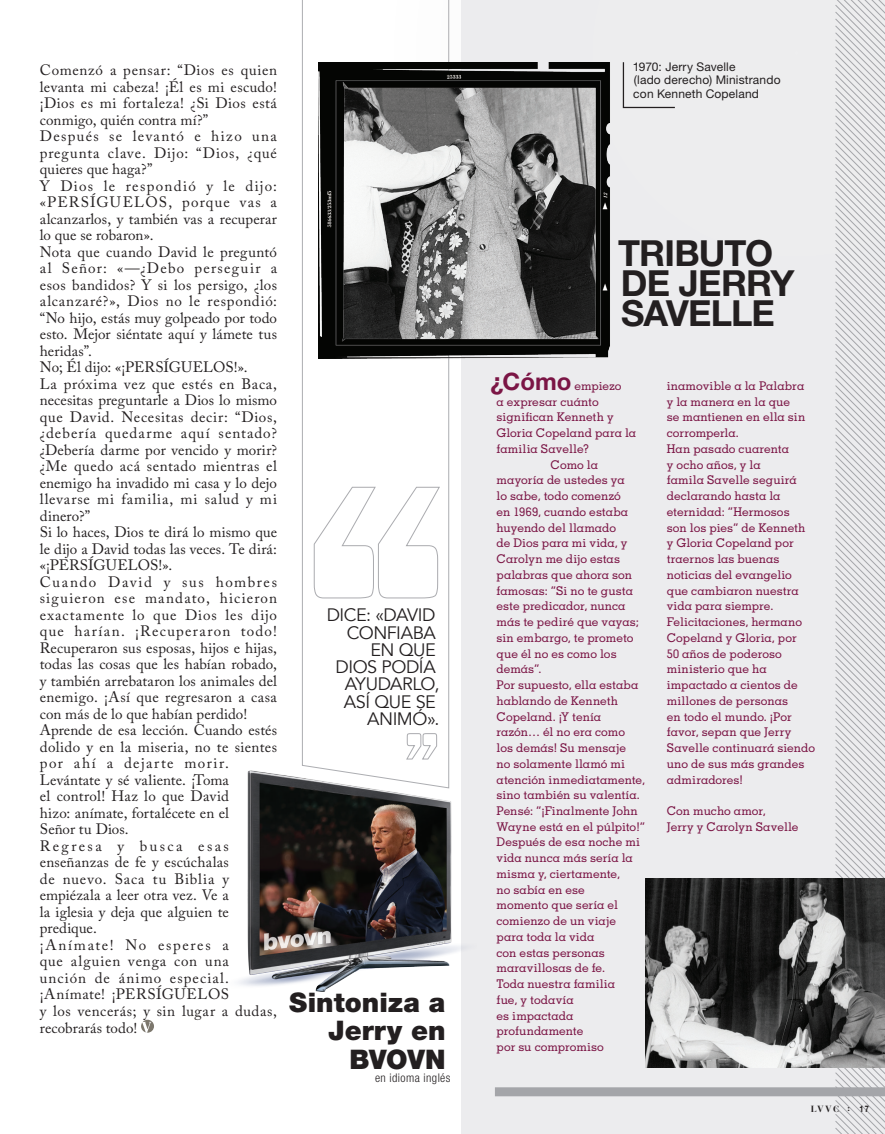
<style>
.page{position:relative;width:885px;height:1134px;background:#fff}
.page>*{position:absolute;margin:0;border:0;box-sizing:border-box;transform-origin:0 0}
.t1{font:700 36px/30px "Helvetica Neue LT Std";letter-spacing:-.025em;color:#231f20}
.t2{font:900 27px/28.5px "Helvetica Neue LT Std";color:#231f20;text-align:right}
.t3{font:700 24px "Helvetica Neue LT Std";color:#7b1545}
.t4{font:18px/17.2px "Avenir";letter-spacing:-.025em;color:#231f20;text-align:right}
.t5{font:15px/16.5px "Adobe Caslon Pro";letter-spacing:.025em;color:#231f20}
.t6{font:500 12px/15.8px "Memphis LT Std";letter-spacing:-.005em;color:#7b1545}
.t7{font:12px/13.5px "Helvetica Neue LT Std";letter-spacing:.015em;color:#231f20}
.t8{font:300 condensed 12px "Helvetica Neue LT Std";letter-spacing:.035em;color:#231f20}
.t9{font:700 9px "Bauer Bodoni Std";color:#231f20}
.s1{font-family:"Helvetica Neue LT Std"}
</style>
<div class="page">
<div style="left:461px;top:0;width:423px;height:1134px;background:#ececee"></div>
<svg style="left:141px;top:1020px;width:13px;height:13px"></svg>
<img style="left:645px;top:879px;width:189px;height:188px">
<img style="left:238px;top:766px;width:226px;height:226px">
<svg style="left:301px;top:0;width:148px;height:789px"></svg>
<svg style="left:405px;top:733px;width:32px;height:27px"></svg>
<img style="left:318px;top:62px;width:292px;height:296px">
<svg style="left:622px;top:62px;width:53px;height:47px"></svg>
<div style="left:495px;top:1087px;width:389px;height:9px;background:#a4a5a9"></div>
<svg style="left:834px;top:0;width:51px;height:1134px"></svg>
<p class="t5" style="left:40px;top:62px;width:239px">Comenzó a pensar: “Dios es quien levanta mi cabeza! ¡Él es mi escudo! ¡Dios es mi fortaleza! ¿Si Dios está conmigo, quién contra mí?”<br>Después se levantó e hizo una pregunta clave. Dijo: “Dios, ¿qué quieres que haga?”<br>Y Dios le respondió y le dijo: «PERSÍGUELOS, porque vas a alcanzarlos, y también vas a recuperar lo que se robaron».<br>Nota que cuando David le preguntó al Señor: «—¿Debo perseguir a esos bandidos? Y si los persigo, ¿los alcanzaré?», Dios no le respondió: “No hijo, estás muy golpeado por todo esto. Mejor siéntate aquí y lámete tus heridas”.<br>No; Él dijo: «¡PERSÍGUELOS!».<br>La próxima vez que estés en Baca, necesitas preguntarle a Dios lo mismo que David. Necesitas decir: “Dios, ¿debería quedarme aquí sentado? ¿Debería darme por vencido y morir? ¿Me quedo acá sentado mientras el enemigo ha invadido mi casa y lo dejo llevarse mi familia, mi salud y mi dinero?”<br>Si lo haces, Dios te dirá lo mismo que le dijo a David todas las veces. Te dirá: «¡PERSÍGUELOS!».<br>Cuando David y sus hombres siguieron ese mandato, hicieron exactamente lo que Dios les dijo que harían. ¡Recuperaron todo!<br>Recuperaron sus esposas, hijos e hijas, todas las cosas que les habían robado, y también arrebataron los animales del enemigo. ¡Así que regresaron a casa con más de lo que habían perdido!<br>Aprende de esa lección. Cuando estés dolido y en la miseria, no te sientes por ahí a dejarte morir.<br>Levántate y sé valiente. ¡Toma<br>el control! Haz lo que David<br>hizo: anímate, fortalécete en el<br>Señor tu Dios.<br>Regresa y busca esas enseñanzas de fe y escúchalas<br>de nuevo. Saca tu Biblia y empiézala a leer otra vez. Ve a<br>la iglesia y deja que alguien te predique.<br>¡Anímate! No esperes a<br>que alguien venga con una unción de ánimo especial. ¡Anímate! ¡PERSÍGUELOS<br>y los vencerás; y sin lugar a dudas, recobrarás todo!</p>
<p class="t4" style="left:326px;top:607px;width:114px">DICE: «DAVID<br>CONFIABA<br>EN QUE<br>DIOS PODÍA<br>AYUDARLO,<br>ASÍ QUE SE<br>ANIMÓ».</p>
<h2 class="t2" style="left:289px;top:988px;width:158px">Sintoniza a<br>Jerry en<br>BVOVN</h2>
<p class="t8" style="left:375px;top:1071px;width:77px">en idioma inglés</p>
<p class="t7" style="left:632px;top:60px;width:149px">1970: Jerry Savelle<br>(lado derecho) Ministrando con Kenneth Copeland</p>
<h1 class="t1" style="left:618px;top:238px;width:178px">TRIBUTO<br>DE JERRY<br>SAVELLE</h1>
<h3 class="t3" style="left:490px;top:367px;width:82px">¿Cómo</h3>
<p class="t6" style="left:574px;top:378px;width:48px">empiezo</p>
<p class="t6" style="left:496px;top:393px;width:104px">a expresar cuánto</p>
<p class="t6" style="left:496px;top:409px;width:119px">significan Kenneth y</p>
<p class="t6" style="left:496px;top:425px;width:141px">Gloria Copeland para la</p>
<p class="t6" style="left:496px;top:441px;width:94px">familia Savelle?</p>
<p class="t6" style="left:550px;top:456px;width:49px">Como la</p>
<p class="t6" style="left:496px;top:472px;width:130px">mayoría de ustedes ya</p>
<p class="t6" style="left:496px;top:488px;width:126px">lo sabe, todo comenzó</p>
<p class="t6" style="left:496px;top:504px;width:133px">en 1969, cuando estaba</p>
<p class="t6" style="left:496px;top:519px;width:121px">huyendo del llamado</p>
<p class="t6" style="left:496px;top:535px;width:132px">de Dios para mi vida, y</p>
<p class="t6" style="left:496px;top:551px;width:125px">Carolyn me dijo estas</p>
<p class="t6" style="left:496px;top:567px;width:137px">palabras que ahora son</p>
<p class="t6" style="left:496px;top:582px;width:138px">famosas: “Si no te gusta</p>
<p class="t6" style="left:496px;top:598px;width:130px">este predicador, nunca</p>
<p class="t6" style="left:496px;top:614px;width:144px">más te pediré que vayas;</p>
<p class="t6" style="left:496px;top:630px;width:138px">sin embargo, te prometo</p>
<p class="t6" style="left:496px;top:645px;width:122px">que él no es como los</p>
<p class="t6" style="left:496px;top:661px;width:47px">demás”.</p>
<p class="t6" style="left:496px;top:677px;width:143px">Por supuesto, ella estaba</p>
<p class="t6" style="left:496px;top:693px;width:123px">hablando de Kenneth</p>
<p class="t6" style="left:496px;top:708px;width:106px">Copeland. ¡Y tenía</p>
<p class="t6" style="left:496px;top:724px;width:130px">razón… él no era como</p>
<p class="t6" style="left:496px;top:740px;width:131px">los demás! Su mensaje</p>
<p class="t6" style="left:496px;top:756px;width:130px">no solamente llamó mi</p>
<p class="t6" style="left:496px;top:771px;width:150px">atención inmediatamente,</p>
<p class="t6" style="left:496px;top:787px;width:145px">sino también su valentía.</p>
<p class="t6" style="left:496px;top:803px;width:143px">Pensé: “¡Finalmente John</p>
<p class="t6" style="left:496px;top:819px;width:150px">Wayne está en el púlpito!”</p>
<p class="t6" style="left:496px;top:834px;width:145px">Después de esa noche mi</p>
<p class="t6" style="left:496px;top:850px;width:138px">vida nunca más sería la</p>
<p class="t6" style="left:496px;top:866px;width:125px">misma y, ciertamente,</p>
<p class="t6" style="left:496px;top:882px;width:90px">no sabía en ese</p>
<p class="t6" style="left:496px;top:897px;width:123px">momento que sería el</p>
<p class="t6" style="left:496px;top:913px;width:121px">comienzo de un viaje</p>
<p class="t6" style="left:496px;top:929px;width:99px">para toda la vida</p>
<p class="t6" style="left:496px;top:944px;width:110px">con estas personas</p>
<p class="t6" style="left:496px;top:960px;width:110px">maravillosas de fe.</p>
<p class="t6" style="left:496px;top:976px;width:120px">Toda nuestra familia</p>
<p class="t6" style="left:496px;top:992px;width:79px">fue, y todavía</p>
<p class="t6" style="left:496px;top:1007px;width:78px">es impactada</p>
<p class="t6" style="left:496px;top:1023px;width:88px">profundamente</p>
<p class="t6" style="left:496px;top:1039px;width:109px">por su compromiso</p>
<p class="t6" style="left:666px;top:378px;width:150px">inamovible a la Palabra<br>y la manera en la que<br>se mantienen en ella sin corromperla.<br>Han pasado cuarenta<br>y ocho años, y la<br>famila Savelle seguirá declarando hasta la eternidad: “Hermosos<br>son los pies” de Kenneth y Gloria Copeland por traernos las buenas noticias del evangelio que cambiaron nuestra vida para siempre.<br>Felicitaciones, hermano<br>Copeland y Gloria, por<br>50 años de poderoso ministerio que ha impactado a cientos de millones de personas<br>en todo el mundo. ¡Por favor, sepan que Jerry<br>Savelle continuará siendo uno de sus más grandes admiradores!</p>
<p class="t6" style="left:666px;top:803px;width:133px">Con mucho amor,<br>Jerry y Carolyn Savelle</p>
<p class="t9" style="left:810px;top:1103px;width:59px">LVVC : <span class="s1">17</span></p>
</div>
